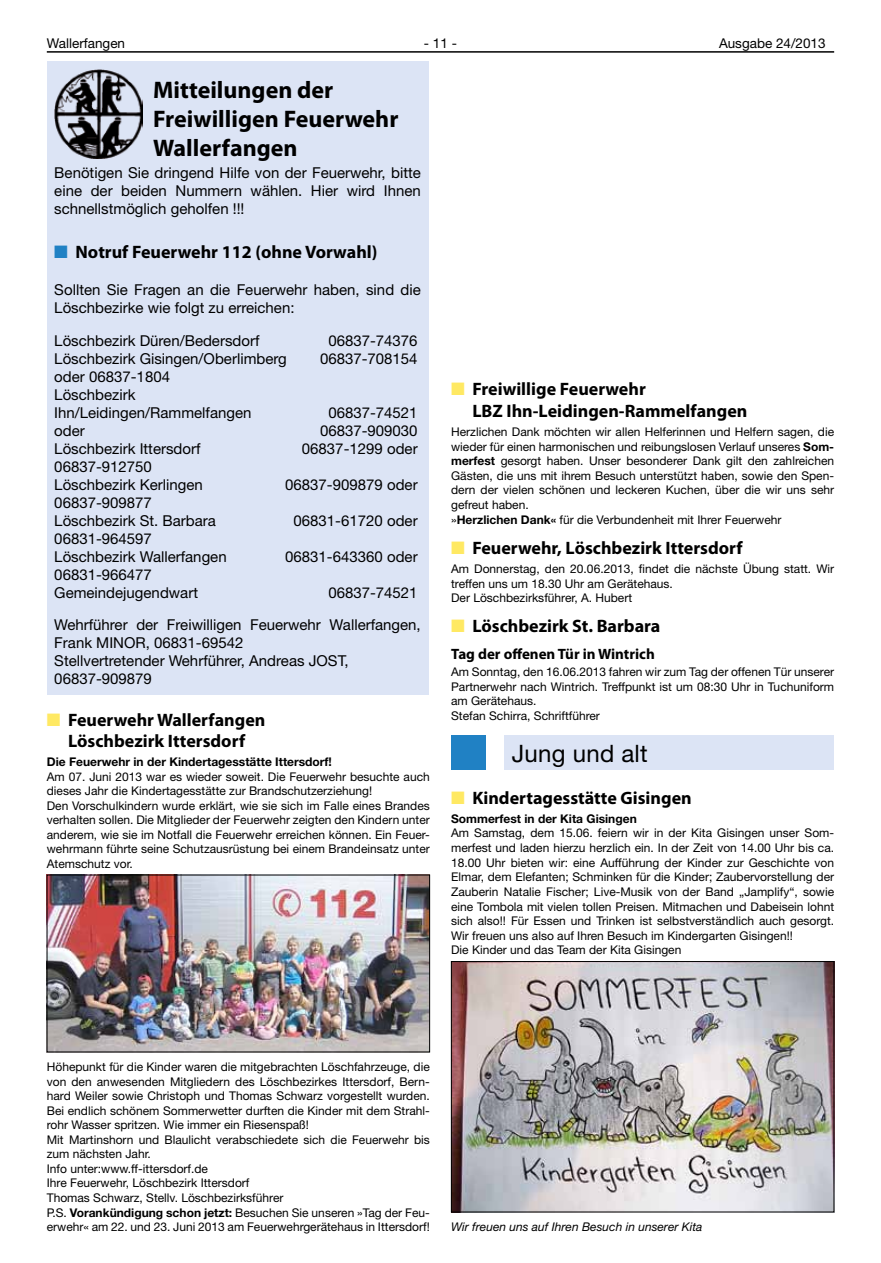
<style>
.page{position:relative;width:881px;height:1263px;background:#fff}
.page>*{position:absolute;margin:0;border:0;box-sizing:border-box;transform-origin:0 0}
.t1{font:700 24px/28.8px "Myriad Pro";color:#000}
.t2{font:24px "Ldgrrl Kqdgkd Helvetica Neue";letter-spacing:.01em;color:#000}
.t3{font:700 18px/21.8px "Myriad Pro";color:#000;text-align:center}
.t4{font:15px/18px "Helvetica Neue LT";color:#000}
.t5{font:700 15px "Myriad Pro";color:#000}
.t6{font:13.5px "Helvetica Neue LT";color:#000}
.t7{font:12px/14.7px "Helvetica Neue LT";color:#000}
.t8{font:700 12px "Helvetica Neue LT";color:#000}
.t9{font:italic 12px "Helvetica Neue LT";color:#000}
.s1{color:#2081c4}
.s2{color:#ffe963}
.s3{font-weight:700}
</style>
<div class="page">
<hr style="left:47px;top:51px;width:786px;height:2px;background:#000">
<div style="left:47px;top:62px;width:381px;height:633px;background:#dce4f5"></div>
<img style="left:54px;top:69px;width:88px;height:89px">
<img style="left:49px;top:877px;width:378px;height:173px">
<div style="left:451px;top:735px;width:34px;height:34px;background:#2081c4"></div>
<div style="left:504px;top:735px;width:329px;height:34px;background:#dce4f5"></div>
<img style="left:453px;top:963px;width:378px;height:247px">
<div style="left:451px;top:961px;width:382px;height:251px;border:1px solid #000"></div>
<p class="t6" style="left:47px;top:35px;width:80px">Wallerfangen</p>
<p class="t6" style="left:424px;top:35px;width:35px">- 11 -</p>
<p class="t6" style="left:718px;top:35px;width:108px">Ausgabe 24/2013</p>
<h1 class="t1" style="left:153px;top:75px;width:247px">Mitteilungen der<br>Freiwilligen Feuerwehr<br>Wallerfangen</h1>
<p class="t4" style="left:54px;top:163px;width:368px;text-align:justify">Benötigen Sie dringend Hilfe von der Feuerwehr, bitte eine der beiden Nummern wählen. Hier wird Ihnen schnellstmöglich geholfen !!!</p>
<h2 class="t3" style="left:54px;top:241px;width:324px"><span class="s1">■</span> Notruf Feuerwehr 112 (ohne Vorwahl)</h2>
<p class="t4" style="left:54px;top:281px;width:368px">Sollten Sie Fragen an die Feuerwehr haben, sind die<br>Löschbezirke wie folgt zu erreichen:</p>
<p class="t4" style="left:54px;top:331px;width:207px">Löschbezirk Düren/Bedersdorf</p>
<p class="t4" style="left:328px;top:331px;width:91px">06837-74376</p>
<p class="t4" style="left:54px;top:349px;width:234px">Löschbezirk Gisingen/Oberlimberg</p>
<p class="t4" style="left:320px;top:349px;width:99px">06837-708154</p>
<p class="t4" style="left:54px;top:367px;width:198px">oder 06837-1804<br>Löschbezirk<br>Ihn/Leidingen/Rammelfangen</p>
<h2 class="t3" style="left:472px;top:378px;width:276px;text-align:left;text-indent:-21px"><span class="s2">■</span> Freiwillige Feuerwehr<br>LBZ Ihn-Leidingen-Rammelfangen</h2>
<p class="t7" style="left:451px;top:424px;width:384px">Herzlichen Dank möchten wir allen Helferinnen und Helfern sagen, die wieder für einen harmonischen und reibungslosen Verlauf unseres <span class="s3">Som&shy;merfest</span> gesorgt haben. Unser besonderer Dank gilt den zahlreichen Gästen, die uns mit ihrem Besuch unterstützt haben, sowie den Spen&shy;dern der vielen schönen und leckeren Kuchen, über die wir uns sehr gefreut haben.<br>»<span class="s3">Herzlichen Dank«</span> für die Verbundenheit mit Ihrer Feuerwehr</p>
<h2 class="t3" style="left:451px;top:536px;width:293px"><span class="s2">■</span> Feuerwehr, Löschbezirk Ittersdorf</h2>
<p class="t7" style="left:451px;top:561px;width:384px">Am Donnerstag, den 20.06.2013, findet die nächste Übung statt. Wir treffen uns um 18.30 Uhr am Gerätehaus.<br>Der Löschbezirksführer, A. Hubert</p>
<h2 class="t3" style="left:451px;top:615px;width:211px"><span class="s2">■</span> Löschbezirk St. Barbara</h2>
<p class="t5" style="left:451px;top:644px;width:205px">Tag der offenen Tür in Wintrich</p>
<p class="t7" style="left:451px;top:664px;width:384px">Am Sonntag, den 16.06.2013 fahren wir zum Tag der offenen Tür unserer Partnerwehr nach Wintrich. Treffpunkt ist um 08:30 Uhr in Tuchuniform am Gerätehaus.<br>Stefan Schirra, Schriftführer</p>
<h1 class="t2" style="left:511px;top:739px;width:137px">Jung und alt</h1>
<h2 class="t3" style="left:451px;top:786px;width:242px"><span class="s2">■</span> Kindertagesstätte Gisingen</h2>
<p class="t8" style="left:451px;top:811px;width:187px">Sommerfest in der Kita Gisingen</p>
<p class="t7" style="left:451px;top:826px;width:384px">Am Samstag, dem 15.06. feiern wir in der Kita Gisingen unser Som&shy;merfest und laden hierzu herzlich ein. In der Zeit von 14.00 Uhr bis ca.<br>18.00 Uhr bieten wir: eine Aufführung der Kinder zur Geschichte von Elmar, dem Elefanten; Schminken für die Kinder; Zaubervorstellung der Zauberin Natalie Fischer; Live-Musik von der Band „Jamplify“, sowie eine Tombola mit vielen tollen Preisen. Mitmachen und Dabeisein lohnt sich also!! Für Essen und Trinken ist selbstverständlich auch gesorgt.<br>Wir freuen uns also auf Ihren Besuch im Kindergarten Gisingen!!<br>Die Kinder und das Team der Kita Gisingen</p>
<p class="t4" style="left:328px;top:403px;width:91px">06837-74521</p>
<p class="t4" style="left:54px;top:421px;width:32px">oder</p>
<p class="t4" style="left:320px;top:421px;width:99px">06837-909030</p>
<p class="t4" style="left:54px;top:439px;width:148px">Löschbezirk Ittersdorf</p>
<p class="t4" style="left:302px;top:439px;width:117px">06837-1299 oder</p>
<p class="t4" style="left:54px;top:457px;width:150px">06837-912750<br>Löschbezirk Kerlingen</p>
<p class="t4" style="left:285px;top:475px;width:134px">06837-909879 oder</p>
<p class="t4" style="left:54px;top:493px;width:163px">06837-909877<br>Löschbezirk St. Barbara</p>
<p class="t4" style="left:293px;top:511px;width:125px">06831-61720 oder</p>
<p class="t4" style="left:54px;top:529px;width:174px">06831-964597<br>Löschbezirk Wallerfangen</p>
<p class="t4" style="left:285px;top:547px;width:134px">06831-643360 oder</p>
<p class="t4" style="left:54px;top:565px;width:145px">06831-966477<br>Gemeindejugendwart</p>
<p class="t4" style="left:54px;top:576px;width:368px;line-height:32.4px;text-align:right">06837-74521<br>Wehrführer der Freiwilligen Feuerwehr Wallerfangen,</p>
<p class="t4" style="left:54px;top:633px;width:296px">Frank MINOR, 06831-69542<br>Stellvertretender Wehrführer, Andreas JOST,<br>06837-909879</p>
<h2 class="t3" style="left:47px;top:708px;width:220px"><span class="s2">■</span> Feuerwehr Wallerfangen<br>Löschbezirk Ittersdorf</h2>
<p class="t8" style="left:47px;top:754px;width:286px">Die Feuerwehr in der Kindertagesstätte Ittersdorf!</p>
<p class="t7" style="left:47px;top:769px;width:384px">Am 07. Juni 2013 war es wieder soweit. Die Feuerwehr besuchte auch dieses Jahr die Kindertagesstätte zur Brandschutzerziehung!<br>Den Vorschulkindern wurde erklärt, wie sie sich im Falle eines Brandes verhalten sollen. Die Mitglieder der Feuerwehr zeigten den Kindern unter anderem, wie sie im Notfall die Feuerwehr erreichen können. Ein Feuer&shy;wehrmann führte seine Schutzausrüstung bei einem Brandeinsatz unter Atemschutz vor.</p>
<p class="t7" style="left:47px;top:1059px;width:384px">Höhepunkt für die Kinder waren die mitgebrachten Löschfahrzeuge, die von den anwesenden Mitgliedern des Löschbezirkes Ittersdorf, Bern&shy;hard Weiler sowie Christoph und Thomas Schwarz vorgestellt wurden.<br>Bei endlich schönem Sommerwetter durften die Kinder mit dem Strahl&shy;rohr Wasser spritzen. Wie immer ein Riesenspaß!<br>Mit Martinshorn und Blaulicht verabschiedete sich die Feuerwehr bis zum nächsten Jahr.<br>Info unter:www.ff-ittersdorf.de<br>Ihre Feuerwehr, Löschbezirk Ittersdorf<br>Thomas Schwarz, Stellv. Löschbezirksführer<br>P.S. <span class="s3">Vorankündigung schon jetzt:</span> Besuchen Sie unseren »Tag der Feu&shy;erwehr« am 22. und 23. Juni 2013 am Feuerwehrgerätehaus in Ittersdorf!</p>
<p class="t9" style="left:451px;top:1219px;width:253px">Wir freuen uns auf Ihren Besuch in unserer Kita</p>
</div>
